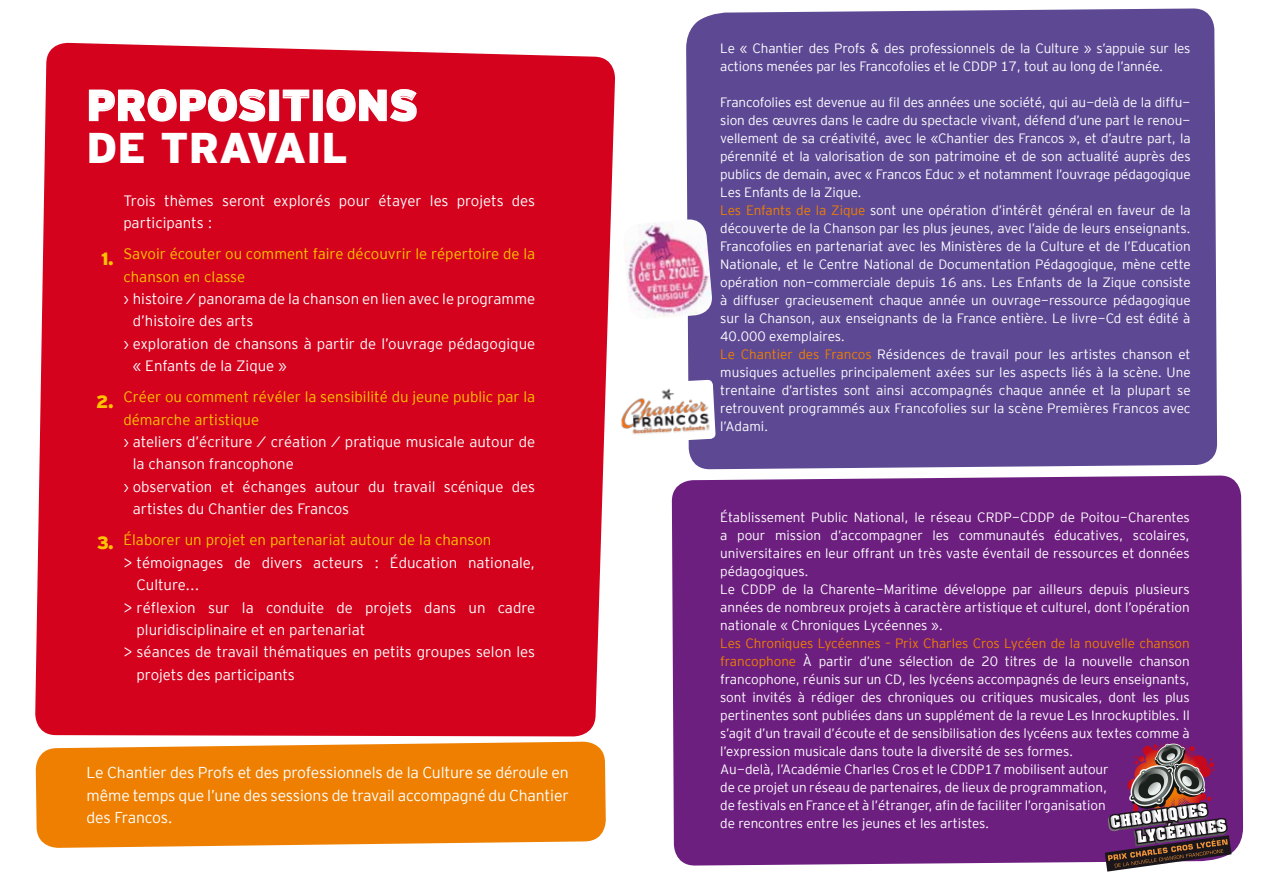
<style>
.page{position:relative;width:1263px;height:893px;background:#fff}
.page>*{position:absolute;margin:0;border:0;box-sizing:border-box;transform-origin:0 0}
.t1{font:900 42.9px/42.9px "Interstate";color:#fff}
.t2{font:900 17.7px "Interstate";color:#fcc400}
.t3{font:15.75px/22.4px "Interstate Mono Lgt";letter-spacing:-.01em;color:#fff;text-align:justify}
.t4{font:15px/22.4px "Interstate Mono Lgt";color:#fff}
.t5{font:15px/22.4px "Interstate Mono Lgt";color:#fcc400}
.t6{font:13.5px/18px "Interstate Mono Lgt";letter-spacing:-.005em;color:#fff}
.s1{color:#ee7f00}
</style>
<div class="page">
<div style="left:35px;top:42px;width:580px;height:694px;background:#d4021d"></div>
<svg style="left:36px;top:741px;width:570px;height:107px;background:#ef8914"></svg>
<div style="left:672px;top:475px;width:571px;height:391px;background:#6d1f80"></div>
<div style="left:686px;top:8px;width:531px;height:461px;background:#5d4894"></div>
<svg style="left:88px;top:88px;width:178px;height:34px;background:#dc364b"></svg>
<div style="left:269px;top:90px;width:10px;height:31px;border:2px solid #fff"></div>
<svg style="left:282px;top:89px;width:28px;height:33px"></svg>
<div style="left:313px;top:90px;width:10px;height:31px;border:2px solid #fff"></div>
<svg style="left:326px;top:88px;width:92px;height:34px;background:#dd384d"></svg>
<img style="left:625px;top:219px;width:88px;height:102px">
<svg style="left:1105px;top:742px;width:126px;height:130px;background:#7f5573"></svg>
<img style="left:621px;top:380px;width:95px;height:64px">
<h1 class="t1" style="left:87px;top:83px;width:326px">PROPOSITIONS<br>DE TRAVAIL</h1>
<h2 class="t2" style="left:101px;top:248px;width:14px">1.</h2>
<h2 class="t2" style="left:96px;top:391px;width:19px">2.</h2>
<h2 class="t2" style="left:97px;top:533px;width:18px">3.</h2>
<p class="t4" style="left:123px;top:189px;width:413px">Trois thèmes seront explorés pour étayer les projets des participants :</p>
<p class="t5" style="left:123px;top:243px;width:413px">Savoir écouter ou comment faire découvrir le répertoire de la chanson en classe</p>
<p class="t4" style="left:123px;top:287px;width:413px">› histoire / panorama de la chanson en lien avec le programme</p>
<p class="t4" style="left:133px;top:310px;width:122px">d’histoire des arts</p>
<p class="t4" style="left:123px;top:332px;width:413px">› exploration de chansons à partir de l’ouvrage pédagogique</p>
<p class="t4" style="left:133px;top:354px;width:156px">« Enfants de la Zique »</p>
<p class="t5" style="left:123px;top:386px;width:413px">Créer ou comment révéler la sensibilité du jeune public par la démarche artistique</p>
<p class="t4" style="left:123px;top:430px;width:413px">› ateliers d’écriture / création / pratique musicale autour de</p>
<p class="t4" style="left:133px;top:453px;width:163px">la chanson francophone</p>
<p class="t4" style="left:123px;top:475px;width:413px">› observation et échanges autour du travail scénique des</p>
<p class="t4" style="left:133px;top:497px;width:218px">artistes du Chantier des Francos</p>
<p class="t5" style="left:123px;top:529px;width:369px">Élaborer un projet en partenariat autour de la chanson</p>
<p class="t4" style="left:123px;top:551px;width:413px">&gt; témoignages de divers acteurs : Éducation nationale,</p>
<p class="t4" style="left:137px;top:574px;width:64px">Culture...</p>
<p class="t4" style="left:123px;top:596px;width:413px">&gt; réflexion sur la conduite de projets dans un cadre</p>
<p class="t4" style="left:137px;top:618px;width:230px">pluridisciplinaire et en partenariat</p>
<p class="t4" style="left:123px;top:641px;width:413px">&gt; séances de travail thématiques en petits groupes selon les</p>
<p class="t4" style="left:137px;top:663px;width:160px">projets des participants</p>
<p class="t3" style="left:87px;top:762px;width:484px">Le Chantier des Profs et des professionnels de la Culture se déroule en même temps que l’une des sessions de travail accompagné du Chantier des Francos.</p>
<p class="t6" style="left:720px;top:39px;width:472px">Le « Chantier des Profs &amp; des professionnels de la Culture » s’appuie sur les actions menées par les Francofolies et le CDDP 17, tout au long de l’année.</p>
<p class="t6" style="left:720px;top:93px;width:472px">Francofolies est devenue au fil des années une société, qui au-delà de la diffu&shy;sion des œuvres dans le cadre du spectacle vivant, défend d’une part le renou&shy;vellement de sa créativité, avec le «Chantier des Francos », et d’autre part, la pérennité et la valorisation de son patrimoine et de son actualité auprès des publics de demain, avec « Francos Educ » et notamment l’ouvrage pédagogique Les Enfants de la Zique.<br><span class="s1">Les Enfants de la Zique</span> sont une opération d’intérêt général en faveur de la découverte de la Chanson par les plus jeunes, avec l’aide de leurs enseignants.<br>Francofolies en partenariat avec les Ministères de la Culture et de l’Education Nationale, et le Centre National de Documentation Pédagogique, mène cette opération non-commerciale depuis 16 ans. Les Enfants de la Zique consiste à diffuser gracieusement chaque année un ouvrage-ressource pédagogique sur la Chanson, aux enseignants de la France entière. Le livre-Cd est édité à 40.000 exemplaires.<br><span class="s1">Le Chantier des Francos</span> Résidences de travail pour les artistes chanson et musiques actuelles principalement axées sur les aspects liés à la scène. Une trentaine d’artistes sont ainsi accompagnés chaque année et la plupart se retrouvent programmés aux Francofolies sur la scène Premières Francos avec l’Adami.</p>
<p class="t6" style="left:720px;top:508px;width:471px">établissement Public National, le réseau CRDP-CDDP de Poitou-Charentes a pour mission d’accompagner les communautés éducatives, scolaires, universitaires en leur offrant un très vaste éventail de ressources et données pédagogiques.<br>Le CDDP de la Charente-Maritime développe par ailleurs depuis plusieurs années de nombreux projets à caractère artistique et culturel, dont l’opération nationale « Chroniques Lycéennes ».</p>
<p class="t6" style="left:720px;top:634px;width:471px"><span class="s1">Les Chroniques Lycéennes – Prix Charles Cros Lycéen de la nouvelle chanson francophone</span> à partir d’une sélection de 20 titres de la nouvelle chanson francophone, réunis sur un CD, les lycéens accompagnés de leurs enseignants, sont invités à rédiger des chroniques ou critiques musicales, dont les plus pertinentes sont publiées dans un supplément de la revue Les Inrockuptibles. Il s’agit d’un travail d’écoute et de sensibilisation des lycéens aux textes comme à l’expression musicale dans toute la diversité de ses formes.<br>Au-delà, l’Académie Charles Cros et le CDDP17 mobilisent autour<br>de ce projet un réseau de partenaires, de lieux de programmation,<br>de festivals en France et à l’étranger, afin de faciliter l’organisation<br>de rencontres entre les jeunes et les artistes.</p>
</div>
